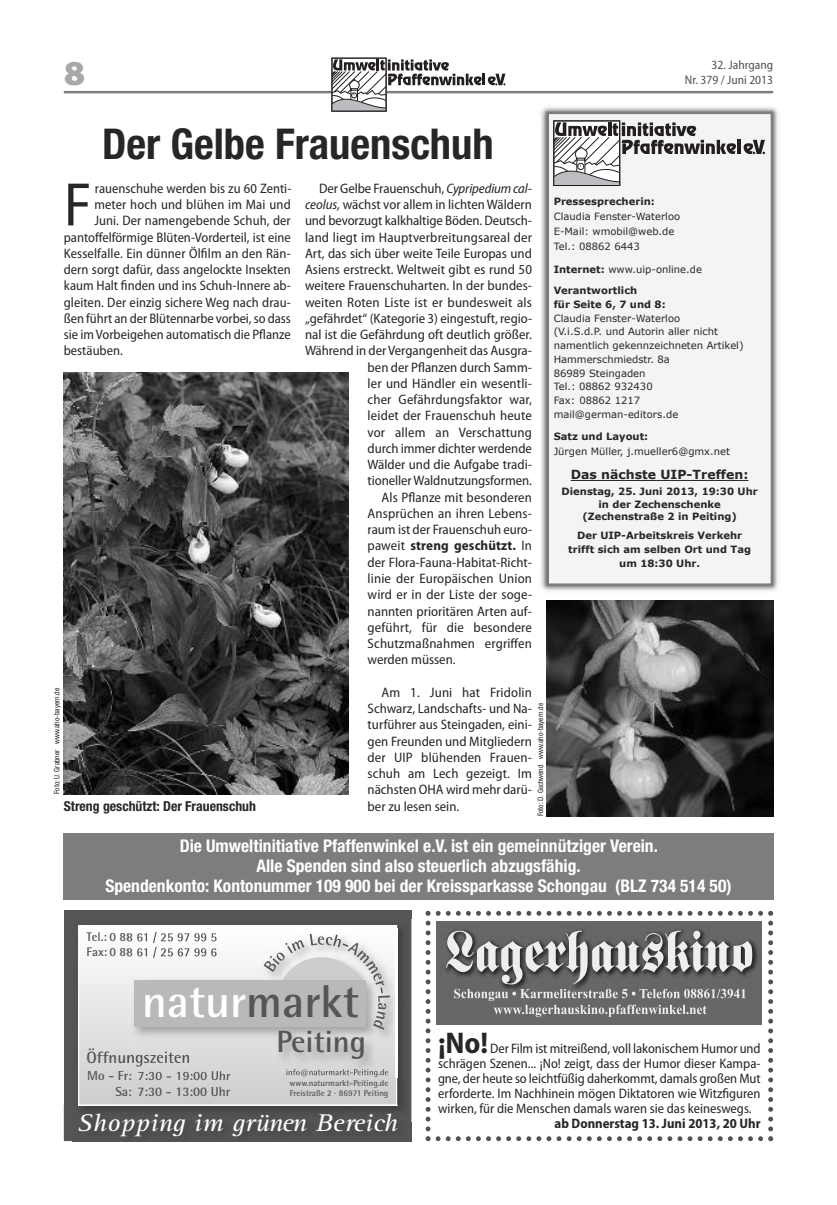
<style>
.page{position:relative;width:837px;height:1205px;background:#fff}
.page>*{position:absolute;margin:0;border:0;box-sizing:border-box;transform-origin:0 0}
.t1{font:semi-condensed 61.88px "Myriad Pro";color:#272627}
.t2{font:700 46px "Rotis Semi Sans";color:#fff}
.t3{font:700 condensed 42.5px "Helvetica Neue";color:#272627}
.t4{font:900 semi-expanded 35px "Myriad Pro";color:#a9a8a9}
.t5{font:700 30.75px "Rotis Semi Sans";color:#555}
.t6{font:italic 25px "Rotis Serif";color:#fff;scale:1.1 1}
.t7{font:700 condensed 17.5px/20px "Helvetica Neue";color:#fff;text-align:center}
.t8{font:semi-condensed 13.75px/16.2px "Myriad Pro";color:#272627;text-align:justify}
.t9{font:700 semi-condensed 13.75px "Myriad Pro";color:#272627}
.t10{font:700 condensed 13.75px "Helvetica Neue";color:#272627}
.t11{font:700 13.12px/15.8px "Rotis Semi Sans";color:#555;text-align:right}
.t12{font:semi-condensed 12.5px "Myriad Pro";color:#525152}
.t13{font:700 12.5px "Verdana";color:#272627}
.t14{font:10px/13.8px "Verdana";color:#272627}
.t15{font:700 10px/12.5px "Verdana";color:#272627;text-align:center}
.t16{font:700 8.75px/10.5px "Rotis Semi Sans";color:#555}
.t17{font:condensed 7.5px "Helvetica Neue";color:#272627}
.s1{font-style:italic}
.s2{font-weight:400}
.s3{color:#555}
.s4{font-weight:700;font-size:30px}
</style>
<div class="page">
<hr style="left:64px;top:91px;width:708px;height:2px;background:#7d7d7d">
<svg style="left:331px;top:59px;width:174px;height:52px"></svg>
<div style="left:64px;top:911px;width:347px;height:230px;background:#555"></div>
<img style="left:397px;top:919px;width:15px;height:186px">
<div style="left:79px;top:926px;width:317px;height:178px;background:linear-gradient(to bottom,#fefefe,#cdcdcd)"></div>
<div style="left:78px;top:925px;width:319px;height:180px;border:1px solid #fff"></div>
<img style="left:128px;top:928px;width:278px;height:149px">
<img style="left:396px;top:928px;width:1px;height:149px">
<img style="left:286px;top:1069px;width:63px;height:7px">
<img style="left:128px;top:932px;width:78px;height:11px">
<img style="left:128px;top:947px;width:71px;height:11px">
<img style="left:128px;top:1050px;width:61px;height:16px">
<img style="left:128px;top:1071px;width:102px;height:6px">
<div style="left:134px;top:980px;width:231px;height:47px;background:#b9b9b9"></div>
<svg style="left:263px;top:934px;width:126px;height:95px"></svg>
<img style="left:81px;top:1105px;width:322px;height:23px">
<svg style="left:411px;top:1105px;width:1px;height:17px"></svg>
<img style="left:78px;top:1105px;width:319px;height:1px">
<div style="left:64px;top:833px;width:708px;height:66px;background:#7d7d7d"></div>
<svg style="left:425px;top:911px;width:347px;height:230px"></svg>
<img style="left:541px;top:107px;width:237px;height:484px">
<div style="left:548px;top:114px;width:222px;height:469px;background:#f4f4f4"></div>
<div style="left:546px;top:112px;width:226px;height:474px;border:2px solid #7d7d7d"></div>
<hr style="left:570px;top:480px;width:178px;height:1px;background:#272627">
<hr style="left:737px;top:140px;width:3px;height:14px;background:#231f20">
<svg style="left:743px;top:140px;width:21px;height:14px"></svg>
<div style="left:553px;top:120px;width:67px;height:66px;border:1px solid #231f20"></div>
<svg style="left:553px;top:122px;width:182px;height:64px"></svg>
<img style="left:546px;top:600px;width:226px;height:216px">
<img style="left:64px;top:372px;width:284px;height:422px">
<h3 class="t4" style="left:64px;top:60px;width:23px">8</h3>
<p class="t12" style="left:711px;top:60px;width:63px">32. Jahrgang</p>
<p class="t12" style="left:684px;top:75px;width:90px">Nr. 379 / Juni 2013</p>
<h3 class="t3" style="left:102px;top:129px;width:393px">Der Gelbe Frauenschuh</h3>
<h1 class="t1" style="left:64px;top:182px;width:29px">F</h1>
<p class="t8" style="left:95px;top:181px;width:198px">rauenschuhe werden bis zu 60 Zenti-</p>
<p class="t8" style="left:94px;top:198px;width:198px">meter hoch und blühen im Mai und</p>
<p class="t8" style="left:94px;top:214px;width:198px">Juni. Der namengebende Schuh, der</p>
<p class="t8" style="left:64px;top:230px;width:228px">pantoffelförmige Blüten-Vorderteil, ist eine</p>
<p class="t8" style="left:64px;top:246px;width:228px">Kesselfalle. Ein dünner Ölfilm an den Rän-</p>
<p class="t8" style="left:64px;top:263px;width:228px">dern sorgt dafür, dass angelockte Insekten</p>
<p class="t8" style="left:64px;top:279px;width:228px">kaum Halt finden und ins Schuh-Innere ab-</p>
<p class="t8" style="left:64px;top:295px;width:228px">gleiten. Der einzig sichere Weg nach drau-</p>
<p class="t8" style="left:64px;top:311px;width:228px">ßen führt an der Blütennarbe vorbei, so dass</p>
<p class="t8" style="left:64px;top:328px;width:228px">sie imVorbeigehen automatisch die Pflanze</p>
<p class="t8" style="left:64px;top:344px;width:61px">bestäuben.</p>
<p class="t17" style="left:54px;top:794px;width:108px;rotate:-90deg">Foto: U. Grabner www.aho-bayern.de</p>
<p class="t10" style="left:64px;top:801px;width:194px">Streng geschützt: Der Frauenschuh</p>
<p class="t8" style="left:319px;top:181px;width:214px">Der Gelbe Frauenschuh, <span class="s1">Cypripediumcal-</span></p>
<p class="t8" style="left:305px;top:198px;width:228px"><span class="s1">ceolus,</span> wächst vor allem in lichtenWäldern</p>
<p class="t8" style="left:305px;top:214px;width:228px">und bevorzugt kalkhaltige Böden. Deutsch-</p>
<p class="t8" style="left:305px;top:230px;width:228px">land liegt im Hauptverbreitungsareal der</p>
<p class="t8" style="left:305px;top:246px;width:228px">Art, das sich über weite Teile Europas und</p>
<p class="t8" style="left:305px;top:263px;width:228px">Asiens erstreckt. Weltweit gibt es rund 50</p>
<p class="t8" style="left:305px;top:279px;width:228px">weitere Frauenschuharten. In der bundes-</p>
<p class="t8" style="left:305px;top:295px;width:228px">weiten Roten Liste ist er bundesweit als</p>
<p class="t8" style="left:305px;top:311px;width:228px">„gefährdet“ (Kategorie 3) eingestuft, regio-</p>
<p class="t8" style="left:305px;top:328px;width:228px">nal ist die Gefährdung oft deutlich größer.</p>
<p class="t8" style="left:305px;top:344px;width:228px">Während in derVergangenheit das Ausgra-</p>
<p class="t8" style="left:367px;top:360px;width:166px">ben der Pflanzen durch Samm-</p>
<p class="t8" style="left:367px;top:376px;width:166px">ler und Händler ein wesentli-</p>
<p class="t8" style="left:367px;top:393px;width:166px">cher Gefährdungsfaktor war,</p>
<p class="t8" style="left:367px;top:409px;width:166px">leidet der Frauenschuh heute</p>
<p class="t8" style="left:367px;top:425px;width:166px">vor allem an Verschattung</p>
<p class="t8" style="left:367px;top:441px;width:166px">durch immer dichter werdende</p>
<p class="t8" style="left:367px;top:458px;width:166px">Wälder und die Aufgabe tradi-</p>
<p class="t8" style="left:367px;top:474px;width:166px">tionellerWaldnutzungsformen.</p>
<p class="t8" style="left:381px;top:490px;width:152px">Als Pflanze mit besonderen</p>
<p class="t8" style="left:367px;top:506px;width:166px">Ansprüchen an ihren Lebens-</p>
<p class="t8" style="left:367px;top:523px;width:166px">raum ist der Frauenschuh euro-</p>
<p class="t9" style="left:367px;top:541px;width:166px"><span class="s2">paweit</span> streng geschützt. <span class="s2">In</span></p>
<p class="t8" style="left:367px;top:555px;width:166px">der Flora-Fauna-Habitat-Richt-</p>
<p class="t8" style="left:367px;top:571px;width:166px">linie der Europäischen Union</p>
<p class="t8" style="left:367px;top:588px;width:166px">wird er in der Liste der soge-</p>
<p class="t8" style="left:367px;top:604px;width:166px">nannten prioritären Arten auf-</p>
<p class="t8" style="left:367px;top:620px;width:166px">geführt, für die besondere</p>
<p class="t8" style="left:367px;top:636px;width:166px">Schutzmaßnahmen ergriffen</p>
<p class="t8" style="left:367px;top:653px;width:90px">werden müssen.</p>
<p class="t8" style="left:367px;top:685px;width:166px;text-indent:14px">Am 1. Juni hat Fridolin Schwarz, Landschafts- und Na&shy;turführer aus Steingaden, eini&shy;gen Freunden und Mitgliedern der UIP blühenden Frauen&shy;schuh am Lech gezeigt. Im nächsten OHA wird mehr darü&shy;ber zu lesen sein.</p>
<p class="t17" style="left:537px;top:816px;width:115px;rotate:-90deg">Foto: D. Gschwend www.aho-bayern.de</p>
<p class="t15" style="left:553px;top:195px;width:103px">Pressesprecherin:</p>
<p class="t14" style="left:553px;top:209px;width:128px;line-height:15px">Claudia Fenster-Waterloo<br>E-Mail: wmobil@web.de<br>Tel.: 08862 6443</p>
<p class="t15" style="left:553px;top:259px;width:150px;line-height:20.9px;text-align:left">Internet: <span class="s2">www.uip-online.de<br></span>Verantwortlich</p>
<p class="t15" style="left:553px;top:298px;width:113px">für Seite 6, 7 und 8:</p>
<p class="t14" style="left:553px;top:311px;width:191px">Claudia Fenster-Waterloo<br>(V.i.S.d.P. und Autorin aller nicht namentlich gekennzeichneten Artikel)<br>Hammerschmiedstr. 8a<br>86989 Steingaden<br>Tel.: 08862 932430<br>Fax: 08862 1217 mail@german-editors.de</p>
<p class="t15" style="left:553px;top:430px;width:96px">Satz und Layout:</p>
<p class="t14" style="left:553px;top:444px;width:178px">Jürgen Müller, j.mueller6@gmx.net</p>
<p class="t13" style="left:570px;top:466px;width:179px">Das nächste UIP-Treffen:</p>
<p class="t15" style="left:561px;top:485px;width:198px">Dienstag, 25. Juni 2013, 19:30 Uhr in der Zechenschenke (Zechenstraße 2 in Peiting)</p>
<p class="t15" style="left:568px;top:528px;width:184px;line-height:13.8px">Der UIP-Arbeitskreis Verkehr trifft sich am selben Ort und Tag um 18:30 Uhr.</p>
<p class="t7" style="left:105px;top:837px;width:627px">Die Umweltinitiative Pfaffenwinkel e.V. ist ein gemeinnütziger Verein.<br>Alle Spenden sind also steuerlich abzugsfähig.<br>Spendenkonto: Kontonummer 109 900 bei der Kreissparkasse Schongau (BLZ 734 514 50)</p>
<h2 class="t2" style="left:142px;top:985px;width:218px">natur<span class="s3">markt</span></h2>
<h3 class="t5" style="left:276px;top:1031px;width:91px">Peiting</h3>
<p class="t11" style="left:87px;top:1069px;width:145px">Mo - Fr: 7:30 - 19:00 Uhr<br>Sa: 7:30 - 13:00 Uhr</p>
<p class="t16" style="left:289px;top:1078px;width:100px">www.naturmarkt-Peiting.de<br>Freistraße 2 · 86971 Peiting</p>
<h3 class="t6" style="left:77px;top:1114px;width:293px">Shopping im grünen Bereich</h3>
<p class="t8" style="left:438px;top:1041px;width:324px;line-height:15px"><span class="s4">¡No!</span> Der Film ist mitreißend, voll lakonischem Humor und schrägen Szenen... ¡No! zeigt, dass der Humor dieser Kampa&shy;gne, der heute so leichtfüßig daherkommt, damals großen Mut erforderte. Im Nachhinein mögen Diktatoren wie Witzfiguren wirken, für die Menschen damals waren sie das keineswegs.</p>
<p class="t9" style="left:554px;top:1118px;width:207px">ab Donnerstag 13. Juni 2013, 20 Uhr</p>
</div>
